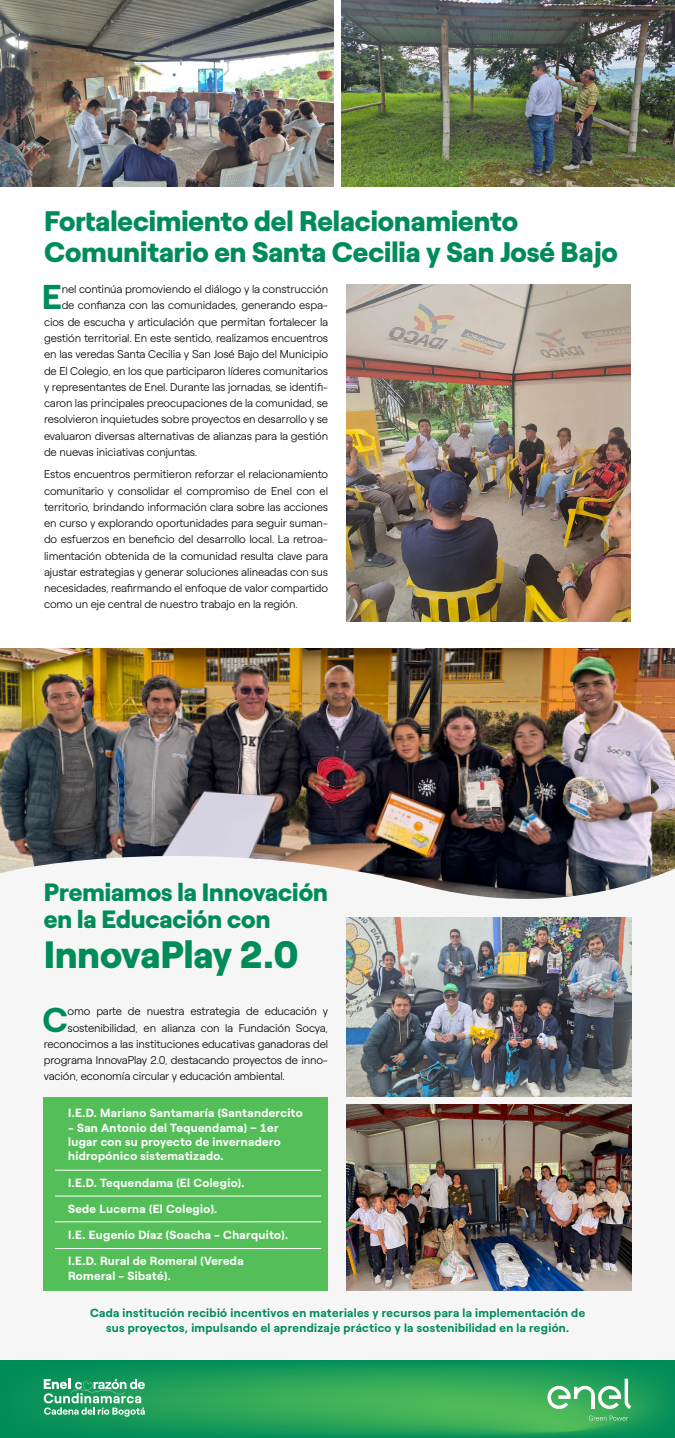
<style>
.page{position:relative;width:675px;height:1438px;background:#fff}
.page>*{position:absolute;margin:0;border:0;box-sizing:border-box;transform-origin:0 0}
.t1{font:900 38.12px "Roobert ENEL";color:#008c59}
.texto_general{font:700 34.44px "Roobert ENEL";color:#008c59}
.t2{font:900 28.25px/31.1px "Roobert ENEL";color:#008c59}
.t3{font:900 25px/27.5px "Roobert ENEL";color:#008c59}
.destacado{font:700 11.88px/14.4px "Roobert ENEL";letter-spacing:.03em;color:#fff}
.destacado-2{font:700 11.88px/14.4px "Roobert ENEL";letter-spacing:.03em;color:#008c5a;text-align:center}
.texto_general-2{font:300 11.25px/16.2px "Roobert ENEL";letter-spacing:-.01em;color:#000;text-align:justify}
</style>
<div class="page">
<div style="left:0;top:833px;width:675px;height:581px;background:#f6f6f6"></div>
<img style="left:0;top:648px;width:675px;height:251px">
<img style="left:0;top:1360px;width:675px;height:78px">
<svg style="left:589px;top:1415px;width:39px;height:5px"></svg>
<svg style="left:547px;top:1378px;width:84px;height:31px"></svg>
<svg style="left:44px;top:1378px;width:101px;height:38px"></svg>
<img style="left:347px;top:917px;width:284px;height:179px">
<img style="left:347px;top:1104px;width:284px;height:186px">
<img style="left:0;top:0;width:334px;height:186px">
<img style="left:341px;top:0;width:334px;height:186px">
<img style="left:347px;top:285px;width:284px;height:336px">
<div style="left:44px;top:1097px;width:284px;height:193px;background:#54bf59"></div>
<hr style="left:55px;top:1170px;width:266px;height:1px;background:#fff">
<hr style="left:55px;top:1195px;width:266px;height:1px;background:#fff">
<hr style="left:55px;top:1221px;width:266px;height:1px;background:#fff">
<hr style="left:55px;top:1248px;width:266px;height:1px;background:#fff">
<p class="t2" style="left:44px;top:203px;width:575px">Fortalecimiento del Relacionamiento<br>Comunitario en Santa Cecilia y San José Bajo</p>
<p class="texto_general" style="left:42px;top:270px;width:22px">E</p>
<p class="texto_general-2" style="left:62px;top:280px;width:268px">nel continúa promoviendo el diálogo y la construcción</p>
<p class="texto_general-2" style="left:62px;top:296px;width:268px">de confianza con las comunidades, generando espa-</p>
<p class="texto_general-2" style="left:44px;top:313px;width:286px">cios de escucha y articulación que permitan fortalecer la</p>
<p class="texto_general-2" style="left:44px;top:329px;width:286px">gestión territorial. En este sentido, realizamos encuentros</p>
<p class="texto_general-2" style="left:44px;top:345px;width:286px">en las veredas Santa Cecilia y San José Bajo del Municipio</p>
<p class="texto_general-2" style="left:44px;top:361px;width:286px">de El Colegio, en los que participaron líderes comunitarios</p>
<p class="texto_general-2" style="left:44px;top:378px;width:286px">y representantes de Enel. Durante las jornadas, se identifi-</p>
<p class="texto_general-2" style="left:44px;top:394px;width:286px">caron las principales preocupaciones de la comunidad, se</p>
<p class="texto_general-2" style="left:44px;top:410px;width:286px">resolvieron inquietudes sobre proyectos en desarrollo y se</p>
<p class="texto_general-2" style="left:44px;top:426px;width:286px">evaluaron diversas alternativas de alianzas para la gestión</p>
<p class="texto_general-2" style="left:44px;top:443px;width:155px">de nuevas iniciativas conjuntas.</p>
<p class="texto_general-2" style="left:44px;top:465px;width:286px">Estos encuentros permitieron reforzar el relacionamiento comunitario y consolidar el compromiso de Enel con el territorio, brindando información clara sobre las acciones en curso y explorando oportunidades para seguir suman&shy;do esfuerzos en beneficio del desarrollo local. La retroa&shy;limentación obtenida de la comunidad resulta clave para ajustar estrategias y generar soluciones alineadas con sus necesidades, reafirmando el enfoque de valor compartido como un eje central de nuestro trabajo en la región.</p>
<p class="t3" style="left:44px;top:876px;width:286px">Premiamos la Innovación en la Educación con</p>
<p class="t1" style="left:44px;top:924px;width:256px">InnovaPlay 2.0</p>
<p class="texto_general" style="left:43px;top:992px;width:27px">C</p>
<p class="texto_general-2" style="left:68px;top:1002px;width:262px">omo parte de nuestra estrategia de educación y</p>
<p class="texto_general-2" style="left:68px;top:1018px;width:262px">sostenibilidad, en alianza con la Fundación Socya,</p>
<p class="texto_general-2" style="left:44px;top:1035px;width:286px">reconocimos a las instituciones educativas ganadoras del</p>
<p class="texto_general-2" style="left:44px;top:1051px;width:286px">programa InnovaPlay 2.0, destacando proyectos de inno-</p>
<p class="texto_general-2" style="left:44px;top:1067px;width:243px">vación, economía circular y educación ambiental.</p>
<p class="destacado" style="left:68px;top:1104px;width:236px">I.E.D. Mariano Santamaría (Santandercito</p>
<p class="destacado" style="left:68px;top:1119px;width:214px">- San Antonio del Tequendama) – 1er lugar con su proyecto de invernadero hidropónico sistematizado.</p>
<p class="destacado" style="left:68px;top:1174px;width:178px">I.E.D. Tequendama (El Colegio).</p>
<p class="destacado" style="left:68px;top:1200px;width:151px">Sede Lucerna (El Colegio).</p>
<p class="destacado" style="left:68px;top:1226px;width:222px">I.E. Eugenio Díaz (Soacha - Charquito).</p>
<p class="destacado" style="left:68px;top:1253px;width:177px">I.E.D. Rural de Romeral (Vereda<br>Romeral - Sibaté).</p>
<p class="destacado-2" style="left:90px;top:1305px;width:497px">Cada institución recibió incentivos en materiales y recursos para la implementación de sus proyectos, impulsando el aprendizaje práctico y la sostenibilidad en la región.</p>
</div>
